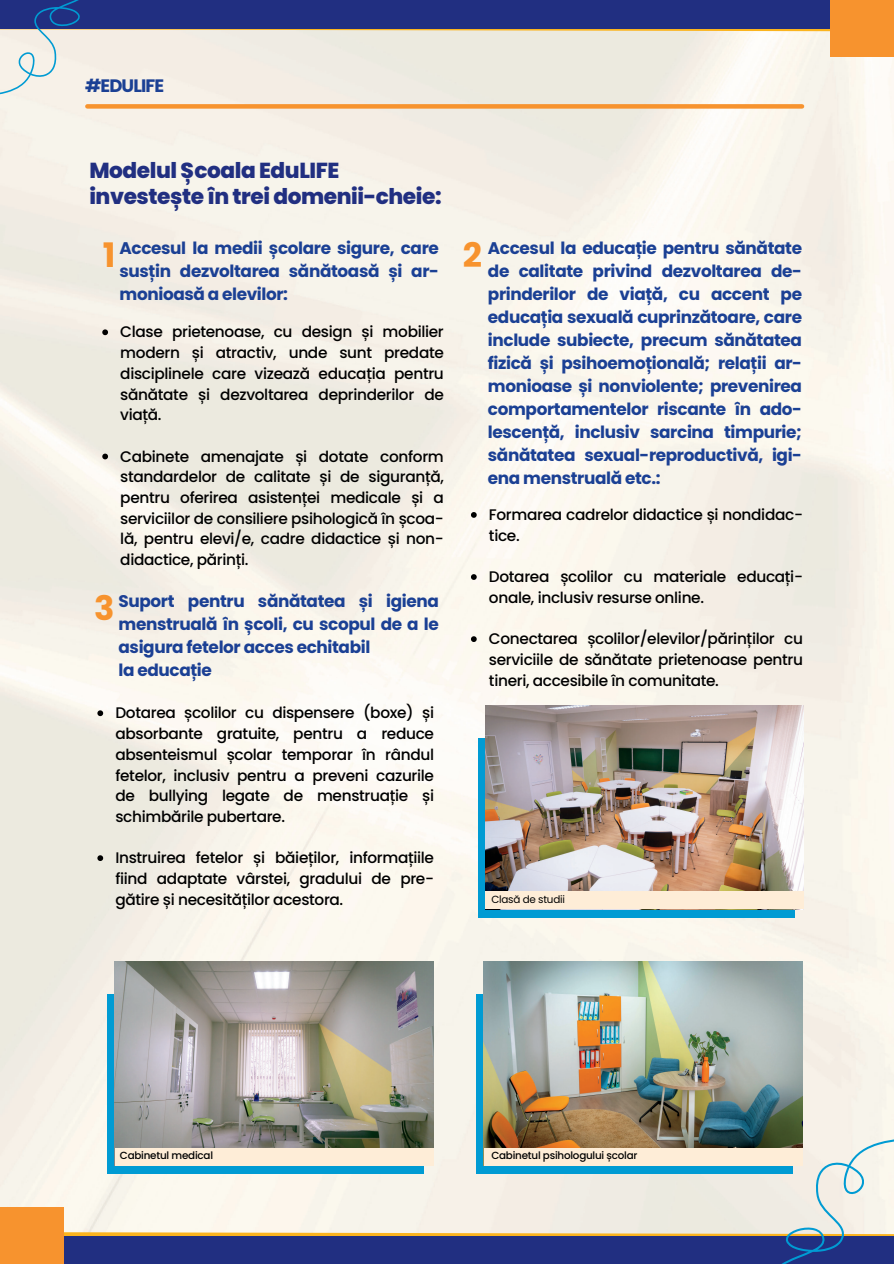
<style>
.page{position:relative;width:894px;height:1264px;background:#fff}
.page>*{position:absolute;margin:0;border:0;box-sizing:border-box;transform-origin:0 0}
.t1{font:700 33.75px "Poppins";color:#f7932e}
.t2{font:800 21.75px/25.3px "Poppins";letter-spacing:-.02em;color:#212f81}
.t3{font:700 18px "Poppins";letter-spacing:-.05em;color:#1b4094}
.t4{font:700 16.8px/23px "Poppins";letter-spacing:-.02em;color:#1b4094;text-align:justify}
.t5{font:500 15.3px/20.7px "Poppins";letter-spacing:-.02em;color:#000;text-align:justify}
.t6{font:500 10.35px "Poppins";letter-spacing:-.02em;color:#000}
.t7{font:10.35px "Poppins";letter-spacing:-.02em;color:#000}
</style>
<div class="page">
<img style="left:0;top:117px;width:893px;height:994px">
<svg style="left:0;top:1111px;width:893px;height:152px;background:#c2bec4"></svg>
<svg style="left:0;top:0;width:893px;height:117px;background:#c0bcc4"></svg>
<div style="left:107px;top:994px;width:316px;height:180px;background:#009bd3"></div>
<div style="left:476px;top:994px;width:316px;height:180px;background:#009bd3"></div>
<div style="left:477px;top:738px;width:317px;height:180px;background:#009bd3"></div>
<img style="left:115px;top:961px;width:318px;height:186px">
<img style="left:483px;top:961px;width:319px;height:186px">
<img style="left:485px;top:705px;width:318px;height:186px">
<div style="left:87px;top:104px;width:714px;height:5px;background:#f7932e"></div>
<svg style="left:471px;top:512px;width:5px;height:6px"></svg>
<svg style="left:471px;top:574px;width:5px;height:6px"></svg>
<svg style="left:471px;top:636px;width:5px;height:6px"></svg>
<svg style="left:102px;top:329px;width:6px;height:6px"></svg>
<svg style="left:102px;top:453px;width:6px;height:6px"></svg>
<svg style="left:97px;top:710px;width:6px;height:6px"></svg>
<svg style="left:97px;top:855px;width:6px;height:6px"></svg>
<div style="left:485px;top:891px;width:319px;height:18px;background:#feedd7"></div>
<div style="left:115px;top:1147px;width:318px;height:18px;background:#feedd7"></div>
<div style="left:483px;top:1147px;width:319px;height:18px;background:#feedd7"></div>
<p class="t3" style="left:85px;top:73px;width:81px">#EDULIFE</p>
<p class="t2" style="left:89px;top:158px;width:353px">Modelul Școala EduLIFE investește în trei domenii-cheie:</p>
<p class="t1" style="left:103px;top:231px;width:14px">1</p>
<p class="t4" style="left:119px;top:236px;width:321px">Accesul la medii școlare sigure, care susțin dezvoltarea sănătoasă și ar&shy;monioasă a elevilor:</p>
<p class="t5" style="left:120px;top:322px;width:325px">Clase prietenoase, cu design și mobilier modern și atractiv, unde sunt predate disciplinele care vizează educația pentru sănătate și dezvoltarea deprinderilor de viață.</p>
<p class="t5" style="left:120px;top:446px;width:325px">Cabinete amenajate și dotate conform standardelor de calitate și de siguranță, pentru oferirea asistenței medicale și a serviciilor de consiliere psihologică în școa&shy;lă, pentru elevi/e, cadre didactice și non&shy;didactice, părinți.</p>
<p class="t4" style="left:118px;top:589px;width:322px;text-align:left">Suport pentru sănătatea și igiena menstruală în școli, cu scopul de a le asigura fetelor acces echitabil<br>la educație</p>
<h3 class="t1" style="left:94px;top:584px;width:22px">3</h3>
<p class="t5" style="left:115px;top:702px;width:320px">Dotarea școlilor cu dispensere (boxe) și absorbante gratuite, pentru a reduce absenteismul școlar temporar în rândul fetelor, inclusiv pentru a preveni cazurile de bullying legate de menstruație și schimbările pubertare.</p>
<p class="t5" style="left:115px;top:847px;width:320px">Instruirea fetelor și băieților, informațiile fiind adaptate vârstei, gradului de pre&shy;gătire și necesităților acestora.</p>
<h3 class="t4" style="left:488px;top:236px;width:315px">Accesul la educație pentru sănătate de calitate privind dezvoltarea de&shy;prinderilor de viață, cu accent pe educația sexuală cuprinzătoare, care include subiecte, precum sănătatea fizică și psihoemoțională; relații ar&shy;monioase și nonviolente; prevenirea comportamentelor riscante în ado&shy;lescență, inclusiv sarcina timpurie; sănătatea sexual-reproductivă, igi&shy;ena menstruală etc.:</h3>
<p class="t5" style="left:489px;top:504px;width:315px">Formarea cadrelor didactice și nondidac&shy;tice.</p>
<p class="t5" style="left:489px;top:566px;width:315px">Dotarea școlilor cu materiale educați&shy;onale, inclusiv resurse online.</p>
<p class="t5" style="left:489px;top:628px;width:315px">Conectarea școlilor/elevilor/părinților cu serviciile de sănătate prietenoase pentru tineri, accesibile în comunitate.</p>
<p class="t1" style="left:463px;top:231px;width:21px">2</p>
<h5 class="t7" style="left:491px;top:892px;width:75px">Clasă de studii</h5>
<p class="t6" style="left:120px;top:1148px;width:95px">Cabinetul medical</p>
<p class="t6" style="left:491px;top:1148px;width:148px">Cabinetul psihologului școlar</p>
</div>
